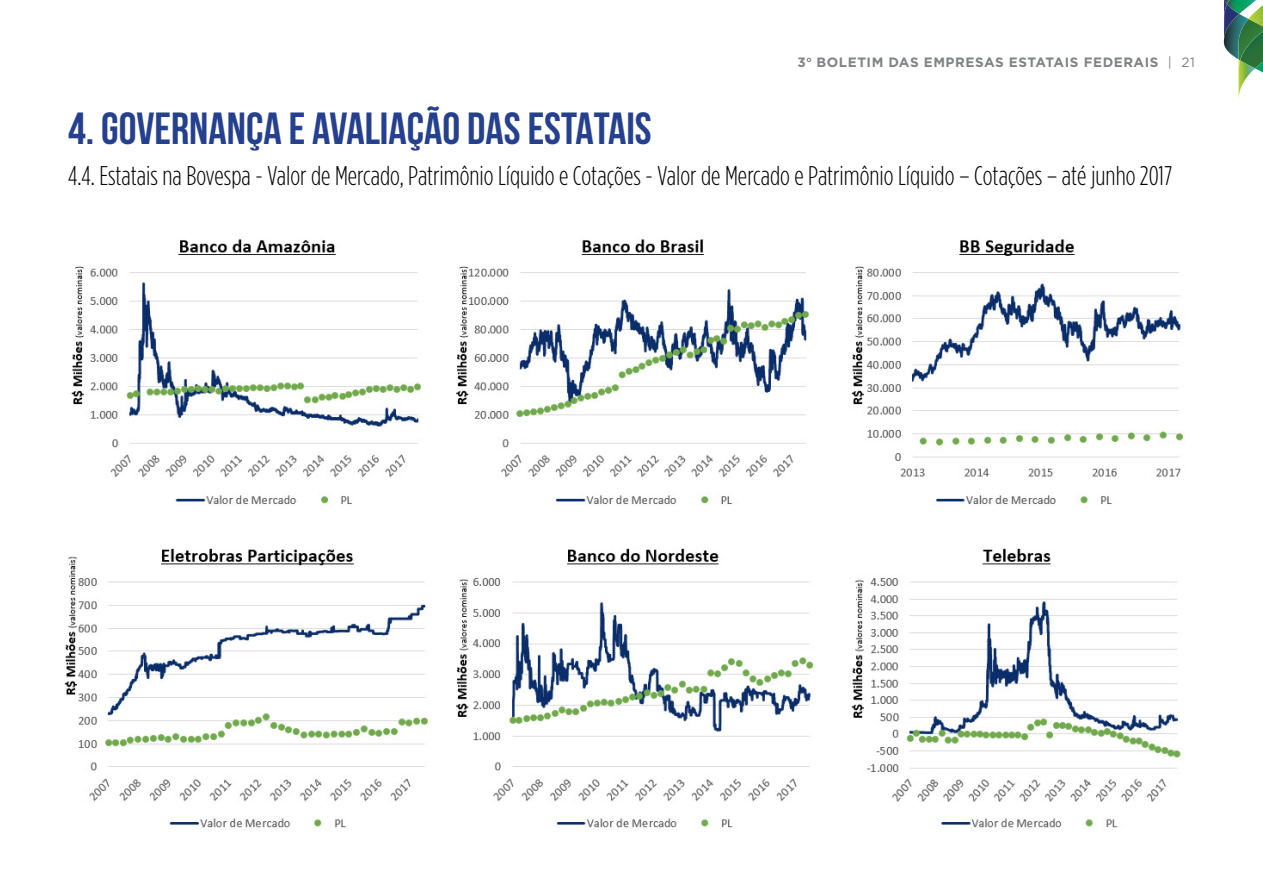
<style>
.page{position:relative;width:1263px;height:893px;background:#fff}
.page>*{position:absolute;margin:0;border:0;box-sizing:border-box;transform-origin:0 0}
.t1{font:700 45px "Bebas Neue";color:#25408f}
.t2{font:300 condensed 27px "Gotham HTF";color:#000}
.t3{font:700 13.5px "Gotham HTF";letter-spacing:.04em;color:#808285}
.s1{font-weight:400}
</style>
<div class="page">
<svg style="left:1224px;top:0;width:39px;height:98px"></svg>
<img style="left:64px;top:239px;width:1120px;height:591px">
<p class="t3" style="left:797px;top:54px;width:399px">3<sup>o</sup> BOLETIM DAS EMPRESAS ESTATAIS FEDERAIS <span class="s1">| 21</span></p>
<h1 class="t1" style="left:68px;top:104px;width:585px">4. GOVERNANÇA E AVALIAÇÃO DAS ESTATAIS</h1>
<p class="t2" style="left:68px;top:162px;width:1106px">4.4. Estatais na Bovespa - Valor de Mercado, Patrimônio Líquido e Cotações - Valor de Mercado e Patrimônio Líquido – Cotações – até junho 2017</p>
</div>
